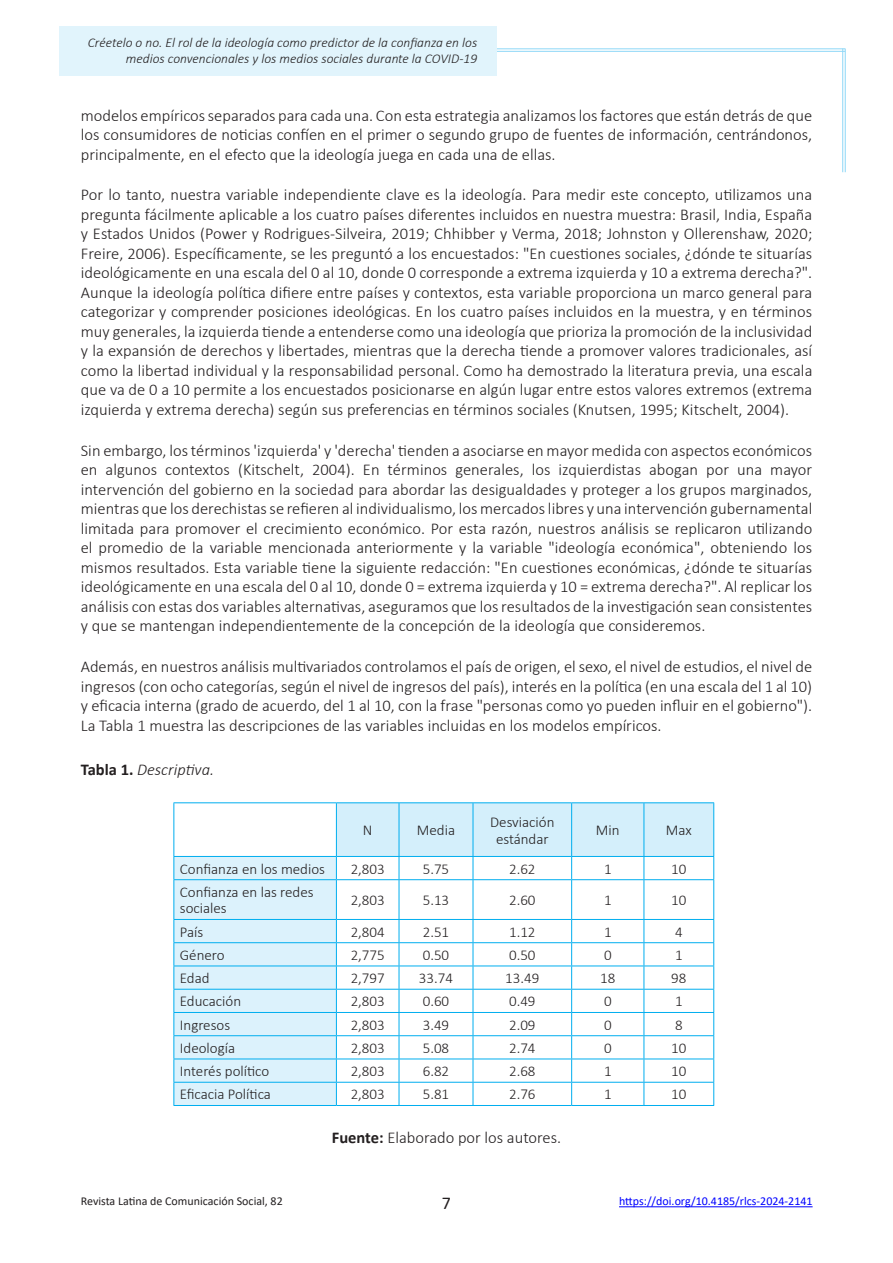
<style>
.page{position:relative;width:893px;height:1263px;background:#fff}
.page>*{position:absolute;margin:0;border:0;box-sizing:border-box;transform-origin:0 0}
.t1{font:18px "Calibri";color:#231f20}
.Texto{font:300 16.5px/19.5px "Calibri";color:#231f20;text-align:justify}
.t2{font:italic 300 16.5px "Calibri";color:#231f20}
.t3{font:300 15px/16.5px "Calibri";color:#231f20;text-align:center}
.t4{font:italic 300 13.5px/16.5px "Calibri";color:#231f20;text-align:right}
.t5{font:12px "Calibri";color:#00f}
.t6{font:12px "Calibri";color:#231f20}
.s1{font-weight:700;font-style:normal}
.s2{font-weight:700}
</style>
<div class="page">
<hr style="left:619px;top:1206px;width:194px;height:1px;background:#00f">
<hr style="left:489px;top:51px;width:356px;height:1px;background:#8dd7f7">
<hr style="left:489px;top:49px;width:356px;height:1px;background:#8dd7f7">
<hr style="left:845px;top:49px;width:1px;height:123px;background:#8dd7f7">
<hr style="left:842px;top:49px;width:1px;height:123px;background:#8dd7f7">
<div style="left:59px;top:26px;width:437px;height:49px;background:#e1f4fc"></div>
<hr style="left:173px;top:802px;width:163px;height:1px;background:#00aeef">
<hr style="left:336px;top:802px;width:63px;height:1px;background:#00aeef">
<hr style="left:399px;top:802px;width:74px;height:1px;background:#00aeef">
<hr style="left:473px;top:802px;width:99px;height:1px;background:#00aeef">
<hr style="left:572px;top:802px;width:72px;height:1px;background:#00aeef">
<hr style="left:644px;top:802px;width:70px;height:1px;background:#00aeef">
<svg style="left:173px;top:803px;width:541px;height:302px"></svg>
<hr style="left:173px;top:1105px;width:163px;height:1px;background:#00aeef">
<hr style="left:336px;top:1105px;width:63px;height:1px;background:#00aeef">
<hr style="left:399px;top:1105px;width:74px;height:1px;background:#00aeef">
<hr style="left:473px;top:1105px;width:99px;height:1px;background:#00aeef">
<hr style="left:572px;top:1105px;width:72px;height:1px;background:#00aeef">
<hr style="left:644px;top:1105px;width:70px;height:1px;background:#00aeef">
<p class="t4" style="left:88px;top:34px;width:391px">Créetelo o no. El rol de la ideología como predictor de la confianza en los medios convencionales y los medios sociales durante la COVID-19</p>
<p class="Texto" style="left:81px;top:105px;width:733px">modelos empíricos separados para cada una. Con esta estrategia analizamos los factores que están detrás de que los consumidores de noticias confíen en el primer o segundo grupo de fuentes de información, centrándonos, principalmente, en el efecto que la ideología juega en cada una de ellas.</p>
<p class="Texto" style="left:81px;top:185px;width:733px">Por lo tanto, nuestra variable independiente clave es la ideología. Para medir este concepto, utilizamos una pregunta fácilmente aplicable a los cuatro países diferentes incluidos en nuestra muestra: Brasil, India, España y Estados Unidos (Power y Rodrigues-Silveira, 2019; Chhibber y Verma, 2018; Johnston y Ollerenshaw, 2020; Freire, 2006). Específicamente, se les preguntó a los encuestados: "En cuestiones sociales, ¿dónde te situarías ideológicamente en una escala del 0 al 10, donde 0 corresponde a extrema izquierda y 10 a extrema derecha?".<br>Aunque la ideología política difiere entre países y contextos, esta variable proporciona un marco general para categorizar y comprender posiciones ideológicas. En los cuatro países incluidos en la muestra, y en términos muy generales, la izquierda tiende a entenderse como una ideología que prioriza la promoción de la inclusividad y la expansión de derechos y libertades, mientras que la derecha tiende a promover valores tradicionales, así como la libertad individual y la responsabilidad personal. Como ha demostrado la literatura previa, una escala que va de 0 a 10 permite a los encuestados posicionarse en algún lugar entre estos valores extremos (extrema izquierda y extrema derecha) según sus preferencias en términos sociales (Knutsen, 1995; Kitschelt, 2004).</p>
<p class="Texto" style="left:81px;top:440px;width:733px">Sin embargo, los términos 'izquierda' y 'derecha' tienden a asociarse en mayor medida con aspectos económicos en algunos contextos (Kitschelt, 2004). En términos generales, los izquierdistas abogan por una mayor intervención del gobierno en la sociedad para abordar las desigualdades y proteger a los grupos marginados, mientras que los derechistas se refieren al individualismo, los mercados libres y una intervención gubernamental limitada para promover el crecimiento económico. Por esta razón, nuestros análisis se replicaron utilizando el promedio de la variable mencionada anteriormente y la variable "ideología económica", obteniendo los mismos resultados. Esta variable tiene la siguiente redacción: "En cuestiones económicas, ¿dónde te situarías ideológicamente en una escala del 0 al 10, donde 0 = extrema izquierda y 10 = extrema derecha?". Al replicar los análisis con estas dos variables alternativas, aseguramos que los resultados de la investigación sean consistentes y que se mantengan independientemente de la concepción de la ideología que consideremos.</p>
<p class="Texto" style="left:81px;top:657px;width:733px">Además, en nuestros análisis multivariados controlamos el país de origen, el sexo, el nivel de estudios, el nivel de ingresos (con ocho categorías, según el nivel de ingresos del país), interés en la política (en una escala del 1 al 10) y eficacia interna (grado de acuerdo, del 1 al 10, con la frase "personas como yo pueden influir en el gobierno").<br>La Tabla 1 muestra las descripciones de las variables incluidas en los modelos empíricos.</p>
<p class="t2" style="left:81px;top:759px;width:135px"><span class="s1">Tabla 1.</span> Descriptiva.</p>
<p class="t3" style="left:363px;top:822px;width:11px">N</p>
<p class="t3" style="left:417px;top:822px;width:40px">Media</p>
<p class="t3" style="left:490px;top:814px;width:66px">Desviación estándar</p>
<p class="t3" style="left:596px;top:822px;width:25px">Min</p>
<p class="t3" style="left:666px;top:822px;width:27px">Max</p>
<p class="t3" style="left:180px;top:860px;width:147px">Confianza en los medios</p>
<p class="t3" style="left:351px;top:860px;width:36px">2,803</p>
<p class="t3" style="left:423px;top:860px;width:28px">5.75</p>
<p class="t3" style="left:509px;top:860px;width:28px">2.62</p>
<p class="t3" style="left:604px;top:860px;width:9px">1</p>
<p class="t3" style="left:671px;top:860px;width:17px">10</p>
<p class="t3" style="left:180px;top:883px;width:135px;text-align:left">Confianza en las redes sociales</p>
<p class="t3" style="left:351px;top:892px;width:36px">2,803</p>
<p class="t3" style="left:423px;top:892px;width:28px">5.13</p>
<p class="t3" style="left:509px;top:892px;width:28px">2.60</p>
<p class="t3" style="left:604px;top:892px;width:9px">1</p>
<p class="t3" style="left:671px;top:892px;width:17px">10</p>
<p class="t3" style="left:180px;top:923px;width:25px">País</p>
<p class="t3" style="left:351px;top:923px;width:36px">2,804</p>
<p class="t3" style="left:423px;top:923px;width:28px">2.51</p>
<p class="t3" style="left:509px;top:923px;width:28px">1.12</p>
<p class="t3" style="left:604px;top:923px;width:9px">1</p>
<p class="t3" style="left:675px;top:923px;width:9px">4</p>
<p class="t3" style="left:180px;top:946px;width:46px">Género</p>
<p class="t3" style="left:351px;top:946px;width:36px">2,775</p>
<p class="t3" style="left:423px;top:946px;width:28px">0.50</p>
<p class="t3" style="left:509px;top:946px;width:28px">0.50</p>
<p class="t3" style="left:604px;top:946px;width:9px">0</p>
<p class="t3" style="left:675px;top:946px;width:9px">1</p>
<p class="t3" style="left:180px;top:970px;width:31px">Edad</p>
<p class="t3" style="left:351px;top:970px;width:36px">2,797</p>
<p class="t3" style="left:419px;top:970px;width:36px">33.74</p>
<p class="t3" style="left:505px;top:970px;width:36px">13.49</p>
<p class="t3" style="left:600px;top:970px;width:17px">18</p>
<p class="t3" style="left:671px;top:970px;width:17px">98</p>
<p class="t3" style="left:180px;top:993px;width:63px">Educación</p>
<p class="t3" style="left:351px;top:993px;width:36px">2,803</p>
<p class="t3" style="left:423px;top:993px;width:28px">0.60</p>
<p class="t3" style="left:509px;top:993px;width:28px">0.49</p>
<p class="t3" style="left:604px;top:993px;width:9px">0</p>
<p class="t3" style="left:675px;top:993px;width:9px">1</p>
<p class="t3" style="left:180px;top:1016px;width:52px">Ingresos</p>
<p class="t3" style="left:351px;top:1016px;width:36px">2,803</p>
<p class="t3" style="left:423px;top:1016px;width:28px">3.49</p>
<p class="t3" style="left:509px;top:1016px;width:28px">2.09</p>
<p class="t3" style="left:604px;top:1016px;width:9px">0</p>
<p class="t3" style="left:675px;top:1016px;width:9px">8</p>
<p class="t3" style="left:180px;top:1039px;width:57px">Ideología</p>
<p class="t3" style="left:351px;top:1039px;width:36px">2,803</p>
<p class="t3" style="left:423px;top:1039px;width:28px">5.08</p>
<p class="t3" style="left:509px;top:1039px;width:28px">2.74</p>
<p class="t3" style="left:604px;top:1039px;width:9px">0</p>
<p class="t3" style="left:671px;top:1039px;width:17px">10</p>
<p class="t3" style="left:180px;top:1063px;width:91px">Interés político</p>
<p class="t3" style="left:351px;top:1063px;width:36px">2,803</p>
<p class="t3" style="left:423px;top:1063px;width:28px">6.82</p>
<p class="t3" style="left:509px;top:1063px;width:28px">2.68</p>
<p class="t3" style="left:604px;top:1063px;width:9px">1</p>
<p class="t3" style="left:671px;top:1063px;width:17px">10</p>
<p class="t3" style="left:180px;top:1086px;width:93px">Eficacia Política</p>
<p class="t3" style="left:351px;top:1086px;width:36px">2,803</p>
<p class="t3" style="left:423px;top:1086px;width:28px">5.81</p>
<p class="t3" style="left:509px;top:1086px;width:28px">2.76</p>
<p class="t3" style="left:604px;top:1086px;width:9px">1</p>
<p class="t3" style="left:671px;top:1086px;width:17px">10</p>
<p class="Texto" style="left:332px;top:1127px;width:231px"><span class="s2">Fuente:</span> Elaborado por los autores.</p>
<p class="t6" style="left:81px;top:1193px;width:203px">Revista Latina de Comunicación Social, 82</p>
<p class="t1" style="left:442px;top:1190px;width:11px">7</p>
<p class="t5" style="left:619px;top:1193px;width:195px">https://doi.org/10.4185/rlcs-2024-2141</p>
</div>
